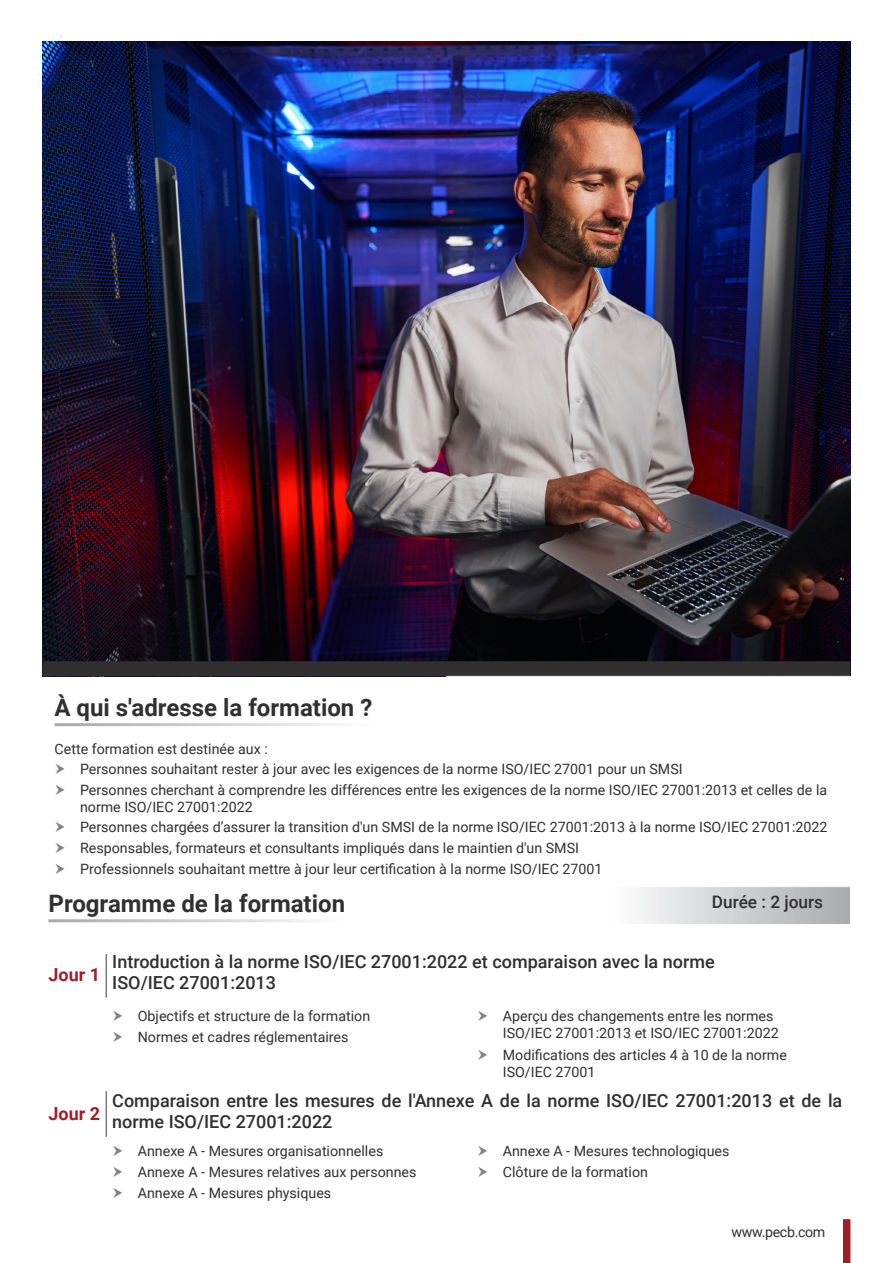
<style>
.page{position:relative;width:893px;height:1263px;background:#fff}
.page>*{position:absolute;margin:0;border:0;box-sizing:border-box;transform-origin:0 0}
.t1{font:700 24px "Roboto";color:#312f30}
.t2{font:500 18px/21.6px "Roboto";color:#312f30}
.t3{font:700 18px "Roboto";color:#a11e29}
.t4{font:500 17.25px "Roboto";color:#312f30}
.Bullet_Points{font:14.25px/17.1px "Roboto";color:#312f30}
.Bullet_Points-2{font:14.25px "Roboto";letter-spacing:-.025em;color:#312f30}
</style>
<div class="page">
<img style="left:43px;top:42px;width:807px;height:619px">
<div style="left:843px;top:1219px;width:7px;height:44px;background:#a11e29"></div>
<svg style="left:43px;top:661px;width:807px;height:15px;background:#312f30"></svg>
<svg style="left:639px;top:887px;width:211px;height:37px;background:#ceced1"></svg>
<hr style="left:106px;top:954px;width:1px;height:44px;background:#76787b">
<hr style="left:106px;top:1091px;width:1px;height:46px;background:#76787b">
<p class="t1" style="left:55px;top:690px;width:319px">À qui s'adresse la formation ?</p>
<p class="Bullet_Points" style="left:55px;top:739px;width:215px">Cette formation est destinée aux :</p>
<p class="Bullet_Points" style="left:80px;top:760px;width:604px">Personnes souhaitant rester à jour avec les exigences de la norme ISO/IEC 27001 pour un SMSI</p>
<p class="Bullet_Points" style="left:80px;top:781px;width:749px;line-height:16.5px">Personnes cherchant à comprendre les différences entre les exigences de la norme ISO/IEC 27001:2013 et celles de la norme ISO/IEC 27001:2022</p>
<p class="Bullet_Points" style="left:80px;top:818px;width:749px">Personnes chargées d’assurer la transition d'un SMSI de la norme ISO/IEC 27001:2013 à la norme ISO/IEC 27001:2022</p>
<p class="Bullet_Points" style="left:80px;top:839px;width:500px">Responsables, formateurs et consultants impliqués dans le maintien d'un SMSI</p>
<p class="Bullet_Points" style="left:80px;top:860px;width:524px">Professionnels souhaitant mettre à jour leur certification à la norme ISO/IEC 27001</p>
<p class="t1" style="left:49px;top:886px;width:298px">Programme de la formation</p>
<p class="t4" style="left:712px;top:890px;width:113px">Durée : 2 jours</p>
<p class="t3" style="left:49px;top:962px;width:53px">Jour 1</p>
<p class="t3" style="left:49px;top:1101px;width:53px">Jour 2</p>
<p class="t2" style="left:112px;top:950px;width:604px">Introduction à la norme ISO/IEC 27001:2022 et comparaison avec la norme<br>ISO/IEC 27001:2013</p>
<p class="Bullet_Points" style="left:138px;top:1007px;width:234px">Objectifs et structure de la formation</p>
<p class="Bullet_Points" style="left:138px;top:1028px;width:212px">Normes et cadres réglementaires</p>
<p class="Bullet_Points" style="left:503px;top:1007px;width:277px">Aperçu des changements entre les normes<br>ISO/IEC 27001:2013 et ISO/IEC 27001:2022</p>
<p class="Bullet_Points" style="left:503px;top:1045px;width:286px">Modifications des articles 4 à 10 de la norme<br>ISO/IEC 27001</p>
<p class="t2" style="left:112px;top:1089px;width:731px">Comparaison entre les mesures de l'Annexe A de la norme ISO/IEC 27001:2013 et de la norme ISO/IEC 27001:2022</p>
<p class="Bullet_Points" style="left:138px;top:1142px;width:247px">Annexe A - Mesures organisationnelles</p>
<p class="Bullet_Points" style="left:138px;top:1163px;width:280px">Annexe A - Mesures relatives aux personnes</p>
<p class="Bullet_Points" style="left:138px;top:1183px;width:195px">Annexe A - Mesures physiques</p>
<p class="Bullet_Points" style="left:503px;top:1142px;width:228px">Annexe A - Mesures technologiques</p>
<p class="Bullet_Points" style="left:503px;top:1163px;width:147px">Clôture de la formation</p>
<p class="Bullet_Points-2" style="left:731px;top:1221px;width:95px">www.pecb.com</p>
</div>
